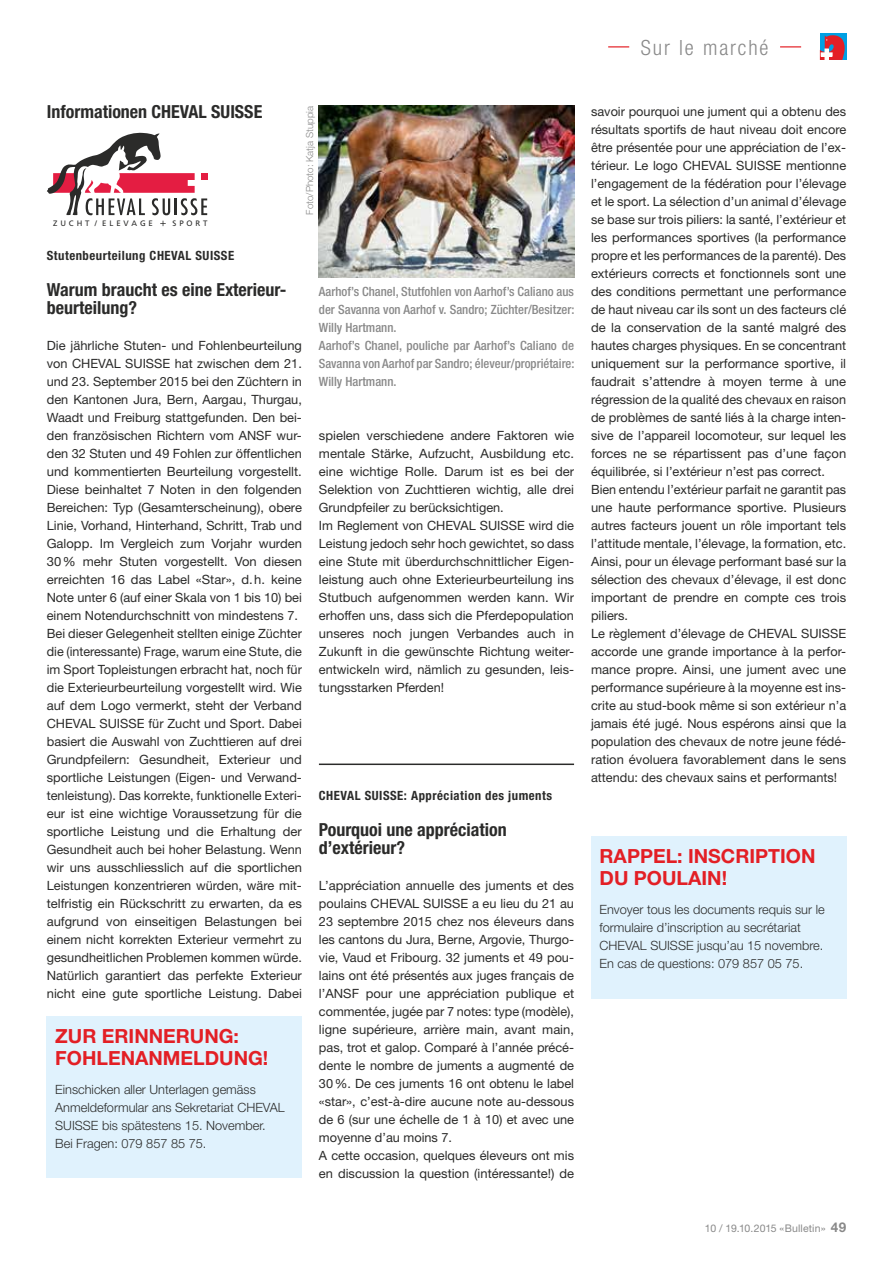
<style>
.page{position:relative;width:893px;height:1263px;background:#fff}
.page>*{position:absolute;margin:0;border:0;box-sizing:border-box;transform-origin:0 0}
.t1{font:300 condensed 21px "Helvetica Neue LT Std";letter-spacing:.09em;color:#898989}
.t2{font:700 19.5px/22.5px "Helvetica Neue LT Std";color:#e31f25}
.t3{font:700 condensed 18px/18px "Helvetica Neue LT Std";color:#2b2b2a}
.t4{font:12.75px/18px "Helvetica Neue LT Std";color:#2b2b2a}
.t5{font:300 12.75px/18px "Helvetica Neue LT Std";color:#2b2b2a}
.t6{font:500 condensed 12.75px/18px "Helvetica Neue LT Std";color:#898989}
.t7{font:700 condensed 12.75px "Helvetica Neue LT Std";letter-spacing:.04em;color:#2b2b2a}
.t8{font:10.5px "Helvetica Neue LT Std";letter-spacing:.01em;color:#898989}
.t9{font:300 9.75px "Helvetica Neue LT Std";color:#898989}
.t10{font:7.8px "Frutiger";letter-spacing:.365em;color:#2b2b2a}
.s1{font-weight:700;font-size:13.5px}
</style>
<div class="page">
<div style="left:820px;top:34px;width:26px;height:26px;background:#00a0e3"></div>
<svg style="left:820px;top:35px;width:25px;height:25px"></svg>
<svg style="left:608px;top:46px;width:21px;height:1px"></svg>
<svg style="left:780px;top:46px;width:21px;height:1px"></svg>
<svg style="left:47px;top:132px;width:160px;height:83px"></svg>
<svg style="left:160px;top:221px;width:6px;height:5px"></svg>
<div style="left:47px;top:1016px;width:255px;height:162px;background:#e0f2fd"></div>
<hr style="left:319px;top:763px;width:255px;height:2px;background:#2b2b2a">
<div style="left:591px;top:836px;width:255px;height:162px;background:#e0f2fd"></div>
<img style="left:319px;top:105px;width:255px;height:173px">
<h1 class="t1" style="left:641px;top:35px;width:129px">Sur le marché</h1>
<h3 class="t3" style="left:47px;top:102px;width:217px">Informationen CHEVAL SUISSE</h3>
<p class="t9" style="left:304px;top:215px;width:110px;rotate:-90deg">Foto/Photo: Katja Stuppia</p>
<p class="t10" style="left:53px;top:219px;width:101px">ZUCHT / ELEVAGE</p>
<p class="t10" style="left:173px;top:219px;width:37px">SPORT</p>
<p class="t7" style="left:47px;top:248px;width:189px">Stutenbeurteilung CHEVAL SUISSE</p>
<h3 class="t3" style="left:47px;top:280px;width:241px">Warum braucht es eine Exterieur&shy;beurteilung?</h3>
<p class="t4" style="left:47px;top:336px;width:257px">Die jährliche Stuten- und Fohlenbeurteilung von CHEVAL SUISSE hat zwischen dem 21. und 23. September 2015 bei den Züchtern in den Kantonen Jura, Bern, Aargau, Thurgau, Waadt und Freiburg stattgefunden. Den bei&shy;den französischen Richtern vom ANSF wur&shy;den 32 Stuten und 49 Fohlen zur öffentlichen und kommentierten Beurteilung vorgestellt.<br>Diese beinhaltet 7 Noten in den folgenden Bereichen: Typ (Gesamterscheinung), obere Linie, Vorhand, Hinterhand, Schritt, Trab und Galopp. Im Vergleich zum Vorjahr wurden 30% mehr Stuten vorgestellt. Von diesen erreichten 16 das Label «Star», d.h. keine Note unter 6 (auf einer Skala von 1 bis 10) bei einem Notendurchschnitt von mindestens 7.<br>Bei dieser Gelegenheit stellten einige Züchter die (interessante) Frage, warum eine Stute, die im Sport Topleistungen erbracht hat, noch für die Exterieurbeurteilung vorgestellt wird. Wie auf dem Logo vermerkt, steht der Verband CHEVAL SUISSE für Zucht und Sport. Dabei basiert die Auswahl von Zuchttieren auf drei Grundpfeilern: Gesundheit, Exterieur und sportliche Leistungen (Eigen- und Verwand&shy;tenleistung). Das korrekte, funktionelle Exteri&shy;eur ist eine wichtige Voraussetzung für die sportliche Leistung und die Erhaltung der Gesundheit auch bei hoher Belastung. Wenn wir uns ausschliesslich auf die sportlichen Leistungen konzentrieren würden, wäre mit&shy;telfristig ein Rückschritt zu erwarten, da es aufgrund von einseitigen Belastungen bei einem nicht korrekten Exterieur vermehrt zu gesundheitlichen Problemen kommen würde.<br>Natürlich garantiert das perfekte Exterieur nicht eine gute sportliche Leistung. Dabei</p>
<h2 class="t2" style="left:55px;top:1024px;width:215px">ZUR ERINNERUNG:<br>FOHLENANMELDUNG!</h2>
<p class="t5" style="left:55px;top:1080px;width:231px">Einschicken aller Unterlagen gemäss Anmeldeformular ans Sekretariat CHEVAL SUISSE bis spätestens 15. November.<br>Bei Fragen: 079 857 85 75.</p>
<p class="t6" style="left:319px;top:282px;width:257px">Aarhof’s Chanel, Stutfohlen von Aarhof’s Caliano aus der Savanna von Aarhof v. Sandro; Züchter/Besitzer:<br>Willy Hartmann.<br>Aarhof’s Chanel, pouliche par Aarhof’s Caliano de Savanna von Aarhof par Sandro; éleveur/propriétaire:<br>Willy Hartmann.</p>
<p class="t4" style="left:319px;top:426px;width:257px">spielen verschiedene andere Faktoren wie mentale Stärke, Aufzucht, Ausbildung etc. eine wichtige Rolle. Darum ist es bei der Selektion von Zuchttieren wichtig, alle drei Grundpfeiler zu berücksichtigen.<br>Im Reglement von CHEVAL SUISSE wird die Leistung jedoch sehr hoch gewichtet, so dass eine Stute mit überdurchschnittlicher Eigen&shy;leistung auch ohne Exterieurbeurteilung ins Stutbuch aufgenommen werden kann. Wir erhoffen uns, dass sich die Pferdepopulation unseres noch jungen Verbandes auch in Zukunft in die gewünschte Richtung weiter&shy;entwickeln wird, nämlich zu gesunden, leis&shy;tungsstarken Pferden!</p>
<p class="t7" style="left:319px;top:788px;width:235px">CHEVAL SUISSE: Appréciation des juments</p>
<h3 class="t3" style="left:319px;top:820px;width:189px">Pourquoi une appréciation d’extérieur?</h3>
<p class="t4" style="left:319px;top:876px;width:257px">L’appréciation annuelle des juments et des poulains CHEVAL SUISSE a eu lieu du 21 au 23 septembre 2015 chez nos éleveurs dans les cantons du Jura, Berne, Argovie, Thurgo&shy;vie, Vaud et Fribourg. 32 juments et 49 pou&shy;lains ont été présentés aux juges français de l’ANSF pour une appréciation publique et commentée, jugée par 7 notes: type (modèle), ligne supérieure, arrière main, avant main, pas, trot et galop. Comparé à l’année précé&shy;dente le nombre de juments a augmenté de 30%. De ces juments 16 ont obtenu le label «star», c’est-à-dire aucune note au-dessous de 6 (sur une échelle de 1 à 10) et avec une moyenne d’au moins 7.<br>A cette occasion, quelques éleveurs ont mis en discussion la question (intéressante!) de</p>
<p class="t4" style="left:591px;top:102px;width:257px">savoir pourquoi une jument qui a obtenu des résultats sportifs de haut niveau doit encore être présentée pour une appréciation de l’ex&shy;térieur. Le logo CHEVAL SUISSE mentionne l’engagement de la fédération pour l’élevage et le sport. La sélection d’un animal d’élevage se base sur trois piliers: la santé, l’extérieur et les performances sportives (la performance propre et les performances de la parenté). Des extérieurs corrects et fonctionnels sont une des conditions permettant une performance de haut niveau car ils sont un des facteurs clé de la conservation de la santé malgré des hautes charges physiques. En se concentrant uniquement sur la performance sportive, il faudrait s’attendre à moyen terme à une régression de la qualité des chevaux en raison de problèmes de santé liés à la charge inten&shy;sive de l’appareil locomoteur, sur lequel les forces ne se répartissent pas d’une façon équilibrée, si l’extérieur n’est pas correct.<br>Bien entendu l’extérieur parfait ne garantit pas une haute performance sportive. Plusieurs autres facteurs jouent un rôle important tels l’attitude mentale, l’élevage, la formation, etc.<br>Ainsi, pour un élevage performant basé sur la sélection des chevaux d’élevage, il est donc important de prendre en compte ces trois piliers.<br>Le règlement d’élevage de CHEVAL SUISSE accorde une grande importance à la perfor&shy;mance propre. Ainsi, une jument avec une performance supérieure à la moyenne est ins&shy;crite au stud-book même si son extérieur n’a jamais été jugé. Nous espérons ainsi que la population des chevaux de notre jeune fédé&shy;ration évoluera favorablement dans le sens attendu: des chevaux sains et performants!</p>
<h2 class="t2" style="left:600px;top:844px;width:217px">RAPPEL: INSCRIPTION<br>DU POULAIN!</h2>
<p class="t5" style="left:600px;top:900px;width:227px">Envoyer tous les documents requis sur le formulaire d’inscription au secrétariat CHEVAL SUISSE jusqu’au 15 novembre.<br>En cas de questions: 079 857 05 75.</p>
<p class="t8" style="left:705px;top:1222px;width:143px">10 / 19.10.2015 «Bulletin» <span class="s1">49</span></p>
</div>
